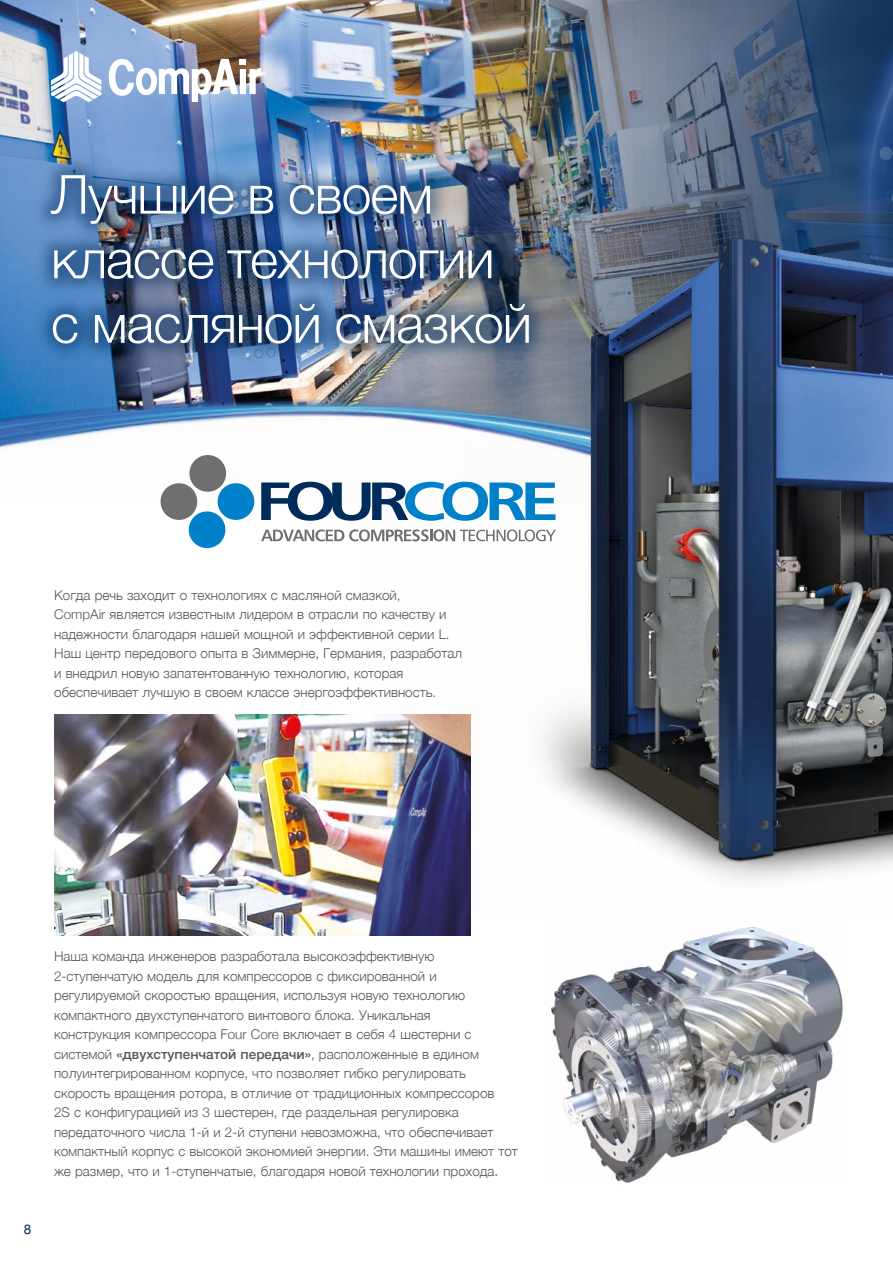
<style>
.page{position:relative;width:893px;height:1263px;background:#fff}
.page>*{position:absolute;margin:0;border:0;box-sizing:border-box;transform-origin:0 0}
.t1{font:300 53.85px/64.5px "Helvetica Neue";letter-spacing:-.02em;color:#fff}
.t2{font:300 13.5px/19.5px "Helvetica Neue";color:#575756}
.t3{font:13.5px "Helvetica Neue";color:#002c5c}
.s1{font-weight:500}
</style>
<div class="page">
<img style="left:0;top:0;width:298px;height:392px">
<img style="left:298px;top:0;width:432px;height:392px">
<img style="left:730px;top:0;width:163px;height:196px">
<svg style="left:0;top:392px;width:471px;height:544px"></svg>
<img style="left:0;top:397px;width:461px;height:211px">
<div style="left:31px;top:155px;width:518px;height:208px;background:#002c5c;opacity:.49"></div>
<img style="left:109px;top:59px;width:152px;height:43px">
<svg style="left:51px;top:51px;width:50px;height:51px"></svg>
<svg style="left:161px;top:455px;width:300px;height:93px"></svg>
<img style="left:551px;top:927px;width:292px;height:256px">
<img style="left:461px;top:196px;width:432px;height:686px">
<img style="left:54px;top:714px;width:417px;height:221px">
<h1 class="t1" style="left:51px;top:158px;width:482px">Лучшие в своем классе технологии с масляной смазкой</h1>
<p class="t2" style="left:54px;top:584px;width:409px">Когда речь заходит о технологиях с масляной смазкой,<br>CompAir является известным лидером в отрасли по качеству и надежности благодаря нашей мощной и эффективной серии L.<br>Наш центр передового опыта в Зиммерне, Германия, разработал и внедрил новую запатентованную технологию, которая обеспечивает лучшую в своем классе энергоэффективность.</p>
<p class="t3" style="left:24px;top:1219px;width:9px">8</p>
<p class="t2" style="left:54px;top:946px;width:465px">Наша команда инженеров разработала высокоэффективную 2-ступенчатую модель для компрессоров с фиксированной и регулируемой скоростью вращения, используя новую технологию компактного двухступенчатого винтового блока. Уникальная<br>конструкция компрессора Four Core включает в себя 4 шестерни с системой <span class="s1">«двухступенчатой передачи»</span>, расположенные в едином полуинтегрированном корпусе, что позволяет гибко регулировать скорость вращения ротора, в отличие от традиционных компрессоров<br>2S с конфигурацией из 3 шестерен, где раздельная регулировка передаточного числа 1-й и 2-й ступени невозможна, что обеспечивает компактный корпус с высокой экономией энергии. Эти машины имеют тот же размер, что и 1-ступенчатые, благодаря новой технологии прохода.</p>
</div>
